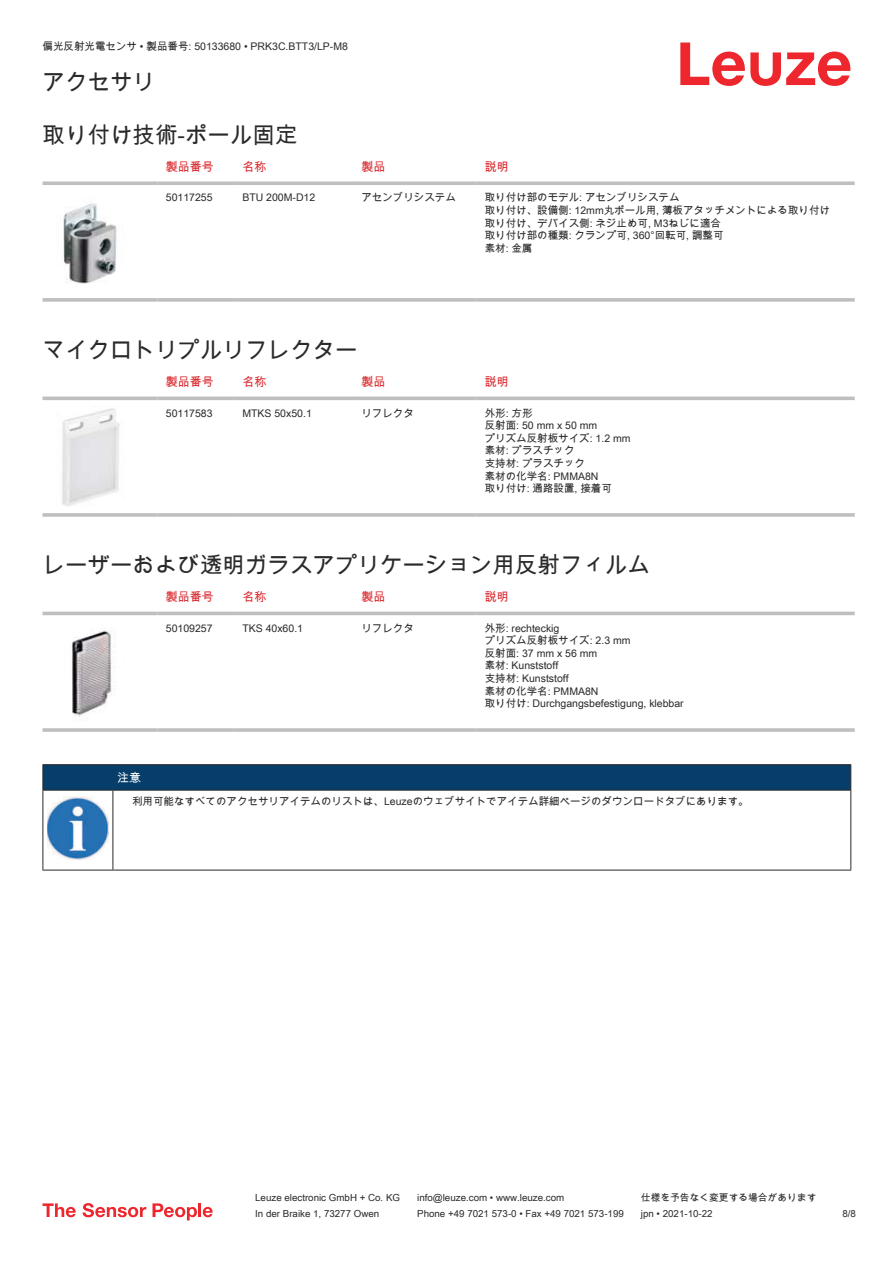
<style>
.page{position:relative;width:893px;height:1263px;background:#fff}
.page>*{position:absolute;margin:0;border:0;box-sizing:border-box;transform-origin:0 0}
.t1{font:22.5px "Arial Unicode MS";color:#2b292a}
.t2{font:12px "Arial Unicode MS";color:#db2a30}
.t3{font:12px "Arial Unicode MS";color:#fff}
.t4{font:10.5px/12.6px "Arial Unicode MS";color:#2b292a}
.t5{font:9.75px "Arial Unicode MS";color:#2b292a}
</style>
<div class="page">
<svg style="left:680px;top:43px;width:170px;height:43px"></svg>
<svg style="left:43px;top:181px;width:114px;height:4px"></svg>
<svg style="left:157px;top:181px;width:77px;height:4px"></svg>
<svg style="left:234px;top:181px;width:119px;height:4px"></svg>
<svg style="left:353px;top:181px;width:123px;height:4px"></svg>
<svg style="left:476px;top:181px;width:379px;height:4px;background:#c4c6c8"></svg>
<svg style="left:43px;top:298px;width:114px;height:4px"></svg>
<svg style="left:157px;top:298px;width:77px;height:4px"></svg>
<svg style="left:234px;top:298px;width:119px;height:4px"></svg>
<svg style="left:353px;top:298px;width:123px;height:4px"></svg>
<svg style="left:476px;top:298px;width:379px;height:4px;background:#c3c5c7"></svg>
<img style="left:63px;top:203px;width:54px;height:81px">
<svg style="left:43px;top:396px;width:812px;height:1px"></svg>
<hr style="left:43px;top:397px;width:114px;height:3px;background:#bdbfc1">
<hr style="left:157px;top:397px;width:77px;height:3px;background:#bdbfc1">
<hr style="left:234px;top:397px;width:119px;height:3px;background:#bdbfc1">
<hr style="left:353px;top:397px;width:123px;height:3px;background:#bdbfc1">
<hr style="left:476px;top:397px;width:379px;height:3px;background:#bdbfc1">
<hr style="left:43px;top:513px;width:114px;height:4px;background:#bdbfc1">
<hr style="left:157px;top:513px;width:77px;height:4px;background:#c7c9ca">
<hr style="left:234px;top:513px;width:119px;height:4px;background:#bdbfc1">
<hr style="left:353px;top:513px;width:123px;height:4px;background:#bdbfc1">
<hr style="left:476px;top:513px;width:379px;height:4px;background:#c7c9ca">
<img style="left:62px;top:408px;width:58px;height:98px">
<svg style="left:43px;top:611px;width:812px;height:5px;fill:#efeff0"></svg>
<hr style="left:43px;top:612px;width:114px;height:3px;background:#bdbfc1">
<hr style="left:157px;top:612px;width:77px;height:3px;background:#bdbfc1">
<hr style="left:234px;top:612px;width:119px;height:3px;background:#bdbfc1">
<hr style="left:353px;top:612px;width:123px;height:3px;background:#bdbfc1">
<hr style="left:476px;top:612px;width:379px;height:3px;background:#bdbfc1">
<hr style="left:43px;top:728px;width:114px;height:4px;background:#bdbfc1">
<hr style="left:157px;top:728px;width:77px;height:4px;background:#c9cacc">
<hr style="left:234px;top:728px;width:119px;height:4px;background:#c4c5c7">
<hr style="left:353px;top:728px;width:123px;height:4px;background:#bdbfc1">
<hr style="left:476px;top:728px;width:379px;height:4px;background:#c9cacc">
<img style="left:72px;top:630px;width:44px;height:87px">
<svg style="left:44px;top:791px;width:806px;height:79px"></svg>
<hr style="left:43px;top:764px;width:70px;height:1px;background:#2b292a">
<hr style="left:43px;top:790px;width:70px;height:1px;background:#2b292a">
<hr style="left:113px;top:764px;width:738px;height:1px;background:#2b292a">
<svg style="left:43px;top:765px;width:808px;height:25px;background:#063c67"></svg>
<hr style="left:113px;top:790px;width:738px;height:1px;background:#2b292a">
<hr style="left:43px;top:790px;width:1px;height:75px;background:#2b292a">
<hr style="left:113px;top:790px;width:1px;height:75px;background:#2b292a">
<hr style="left:850px;top:790px;width:1px;height:75px;background:#2b292a">
<hr style="left:43px;top:870px;width:70px;height:1px;background:#2b292a">
<hr style="left:113px;top:870px;width:738px;height:1px;background:#2b292a">
<img style="left:47px;top:796px;width:61px;height:63px">
<div style="left:115px;top:791px;width:734px;height:20px;background:#fff"></div>
<svg style="left:43px;top:1203px;width:33px;height:14px"></svg>
<svg style="left:83px;top:1203px;width:63px;height:14px"></svg>
<svg style="left:153px;top:1203px;width:44px;height:17px"></svg>
<hr style="left:198px;top:1203px;width:3px;height:14px;background:#ed272d">
<svg style="left:203px;top:1207px;width:10px;height:10px"></svg>
<p class="t4" style="left:43px;top:40px;width:307px">偏光反射光電センサ • 製品番号: 50133680 • PRK3C.BTT3/LP-M8</p>
<h1 class="t1" style="left:43px;top:66px;width:114px">アクセサリ</h1>
<h1 class="t1" style="left:43px;top:119px;width:256px">取り付け技術-ポール固定</h1>
<p class="t2" style="left:166px;top:158px;width:49px">製品番号</p>
<p class="t2" style="left:242px;top:158px;width:25px">名称</p>
<p class="t2" style="left:361px;top:158px;width:25px">製品</p>
<p class="t2" style="left:485px;top:158px;width:25px">説明</p>
<p class="t4" style="left:166px;top:191px;width:48px">50117255</p>
<p class="t4" style="left:242px;top:191px;width:74px">BTU 200M-D12</p>
<p class="t4" style="left:361px;top:191px;width:96px">アセンブリシステム</p>
<p class="t4" style="left:485px;top:191px;width:347px">取り付け部のモデル: アセンブリシステム<br>取り付け、設備側: 12mm丸ポール用, 薄板アタッチメントによる取り付け取り付け、デバイス側: ネジ止め可, M3ねじに適合<br>取り付け部の種類: クランプ可, 360°回転可, 調整可<br>素材: 金属</p>
<h1 class="t1" style="left:43px;top:334px;width:317px">マイクロトリプルリフレクター</h1>
<p class="t2" style="left:166px;top:373px;width:49px">製品番号</p>
<p class="t2" style="left:242px;top:373px;width:25px">名称</p>
<p class="t2" style="left:361px;top:373px;width:25px">製品</p>
<p class="t2" style="left:485px;top:373px;width:25px">説明</p>
<p class="t4" style="left:166px;top:406px;width:48px">50117583</p>
<p class="t4" style="left:242px;top:406px;width:71px">MTKS 50x50.1</p>
<p class="t4" style="left:361px;top:406px;width:54px">リフレクタ</p>
<p class="t4" style="left:485px;top:406px;width:147px">外形: 方形<br>反射面: 50 mm x 50 mm<br>プリズム反射板サイズ: 1.2 mm素材: プラスチック<br>支持材: プラスチック<br>素材の化学名: PMMA8N<br>取り付け: 通路設置, 接着可</p>
<h1 class="t1" style="left:43px;top:549px;width:609px">レーザーおよび透明ガラスアプリケーション用反射フィルム</h1>
<p class="t2" style="left:166px;top:588px;width:49px">製品番号</p>
<p class="t2" style="left:242px;top:588px;width:25px">名称</p>
<p class="t2" style="left:361px;top:588px;width:25px">製品</p>
<p class="t2" style="left:485px;top:588px;width:25px">説明</p>
<p class="t4" style="left:166px;top:621px;width:48px">50109257</p>
<p class="t4" style="left:242px;top:621px;width:62px">TKS 40x60.1</p>
<p class="t4" style="left:361px;top:621px;width:54px">リフレクタ</p>
<p class="t4" style="left:485px;top:621px;width:200px">外形: rechteckig<br>プリズム反射板サイズ: 2.3 mm<br>反射面: 37 mm x 56 mm<br>素材: Kunststoff<br>支持材: Kunststoff<br>素材の化学名: PMMA8N<br>取り付け: Durchgangsbefestigung, klebbar</p>
<p class="t3" style="left:117px;top:769px;width:25px">注意</p>
<p class="t4" style="left:132px;top:795px;width:618px">利用可能なすべてのアクセサリアイテムのリストは、Leuzeのウェブサイトでアイテム詳細ページのダウンロードタブにあります。</p>
<p class="t5" style="left:255px;top:1191px;width:146px">Leuze electronic GmbH + Co. KG</p>
<p class="t5" style="left:417px;top:1191px;width:149px">info@leuze.com • www.leuze.com</p>
<p class="t5" style="left:641px;top:1191px;width:177px">仕様を予告なく変更する場合があります</p>
<p class="t5" style="left:255px;top:1206px;width:126px">In der Braike 1, 73277 Owen</p>
<p class="t5" style="left:417px;top:1206px;width:208px">Phone +49 7021 573-0 • Fax +49 7021 573-199</p>
<p class="t5" style="left:641px;top:1206px;width:73px">jpn • 2021-10-22</p>
<p class="t5" style="left:842px;top:1206px;width:15px">8 /8</p>
</div>
